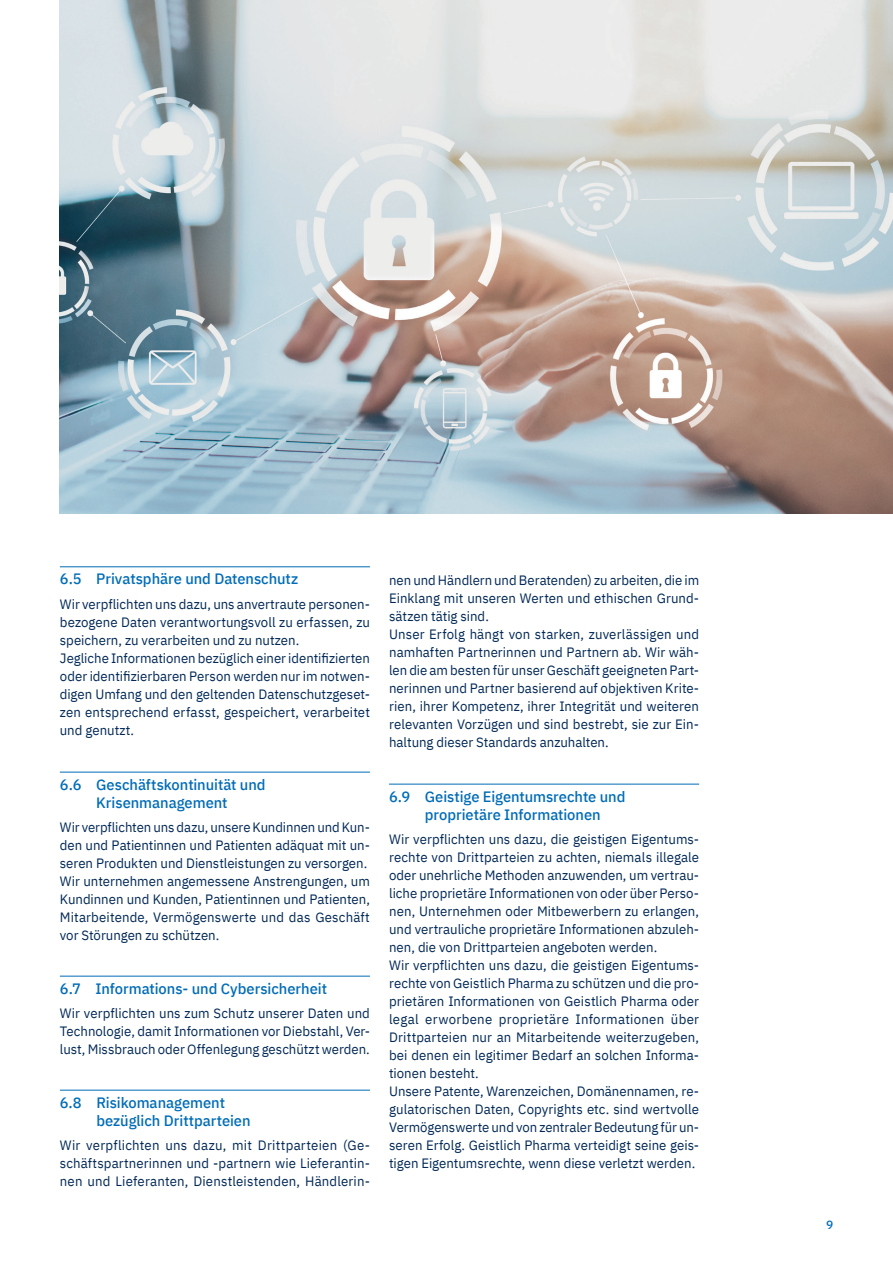
<style>
.page{position:relative;width:893px;height:1263px;background:#fff}
.page>*{position:absolute;margin:0;border:0;box-sizing:border-box;transform-origin:0 0}
.t1{font:500 15px/18px "IBM Plex Sans";letter-spacing:-.005em;color:#006cb7}
.t2{font:13.5px/18px "IBM Plex Sans";color:#002856}
.t3{font:500 12px "IBM Plex Sans";color:#006cb7}
</style>
<div class="page">
<img style="left:60px;top:0;width:833px;height:513px">
<hr style="left:389px;top:784px;width:310px;height:1px;background:#006cb7">
<hr style="left:60px;top:566px;width:310px;height:1px;background:#006cb7">
<hr style="left:60px;top:772px;width:310px;height:1px;background:#006cb7">
<hr style="left:60px;top:976px;width:310px;height:1px;background:#006cb7">
<hr style="left:60px;top:1090px;width:310px;height:1px;background:#006cb7">
<p class="t1" style="left:60px;top:569px;width:240px">6.5 Privatsphäre und Datenschutz</p>
<p class="t2" style="left:60px;top:595px;width:312px">Wir verpflichten uns dazu, uns anvertraute personen&shy;bezogene Daten verantwortungsvoll zu erfassen, zu speichern, zu verarbeiten und zu nutzen.<br>Jegliche Informationen bezüglich einer identifizierten oder identifizierbaren Person werden nur im notwen&shy;digen Umfang und den geltenden Datenschutzgeset&shy;zen entsprechend erfasst, gespeichert, verarbeitet und genutzt.</p>
<p class="t1" style="left:60px;top:774px;width:207px;text-align:center">6.6 Geschäftskontinuität und<br>Krisenmanagement</p>
<p class="t2" style="left:60px;top:817px;width:312px">Wir verpflichten uns dazu, unsere Kundinnen und Kun&shy;den und Patientinnen und Patienten adäquat mit un&shy;seren Produkten und Dienstleistungen zu versorgen.<br>Wir unternehmen angemessene Anstrengungen, um Kundinnen und Kunden, Patientinnen und Patienten, Mitarbeitende, Vermögenswerte und das Geschäft vor Störungen zu schützen.</p>
<p class="t1" style="left:60px;top:978px;width:269px">6.7 Informations- und Cybersicherheit</p>
<p class="t2" style="left:60px;top:1003px;width:312px;text-align:justify">Wir verpflichten uns zum Schutz unserer Daten und Technologie, damit Informationen vor Diebstahl, Ver&shy;lust, Missbrauch oder Offenlegung geschützt werden.</p>
<p class="t1" style="left:96px;top:1092px;width:156px;text-indent:-36px">6.8 Risikomanagement bezüglich Drittparteien</p>
<p class="t2" style="left:60px;top:1135px;width:312px;text-align:justify">Wir verpflichten uns dazu, mit Drittparteien (Ge&shy;schäftspartnerinnen und -partnern wie Lieferantin&shy;nen und Lieferanten, Dienstleistenden, Händlerin-</p>
<p class="t2" style="left:389px;top:571px;width:312px">nen und Händlern und Beratenden) zu arbeiten, die im Einklang mit unseren Werten und ethischen Grund&shy;sätzen tätig sind.<br>Unser Erfolg hängt von starken, zuverlässigen und namhaften Partnerinnen und Partnern ab. Wir wäh&shy;len die am besten für unser Geschäft geeigneten Part&shy;nerinnen und Partner basierend auf objektiven Krite&shy;rien, ihrer Kompetenz, ihrer Integrität und weiteren relevanten Vorzügen und sind bestrebt, sie zur Ein&shy;haltung dieser Standards anzuhalten.</p>
<p class="t1" style="left:425px;top:786px;width:202px;text-indent:-36px">6.9 Geistige Eigentumsrechte und proprietäre Informationen</p>
<p class="t2" style="left:389px;top:829px;width:312px">Wir verpflichten uns dazu, die geistigen Eigentums&shy;rechte von Drittparteien zu achten, niemals illegale oder unehrliche Methoden anzuwenden, um vertrau&shy;liche proprietäre Informationen von oder über Perso&shy;nen, Unternehmen oder Mitbewerbern zu erlangen, und vertrauliche proprietäre Informationen abzuleh&shy;nen, die von Drittparteien angeboten werden.<br>Wir verpflichten uns dazu, die geistigen Eigentums&shy;rechte von Geistlich Pharma zu schützen und die pro&shy;prietären Informationen von Geistlich Pharma oder legal erworbene proprietäre Informationen über Drittparteien nur an Mitarbeitende weiterzugeben, bei denen ein legitimer Bedarf an solchen Informa&shy;tionen besteht.<br>Unsere Patente, Warenzeichen, Domänennamen, re&shy;gulatorischen Daten, Copyrights etc. sind wertvolle Vermögenswerte und von zentraler Bedeutung für un&shy;seren Erfolg. Geistlich Pharma verteidigt seine geis&shy;tigen Eigentumsrechte, wenn diese verletzt werden.</p>
<p class="t3" style="left:826px;top:1216px;width:9px">9</p>
</div>
